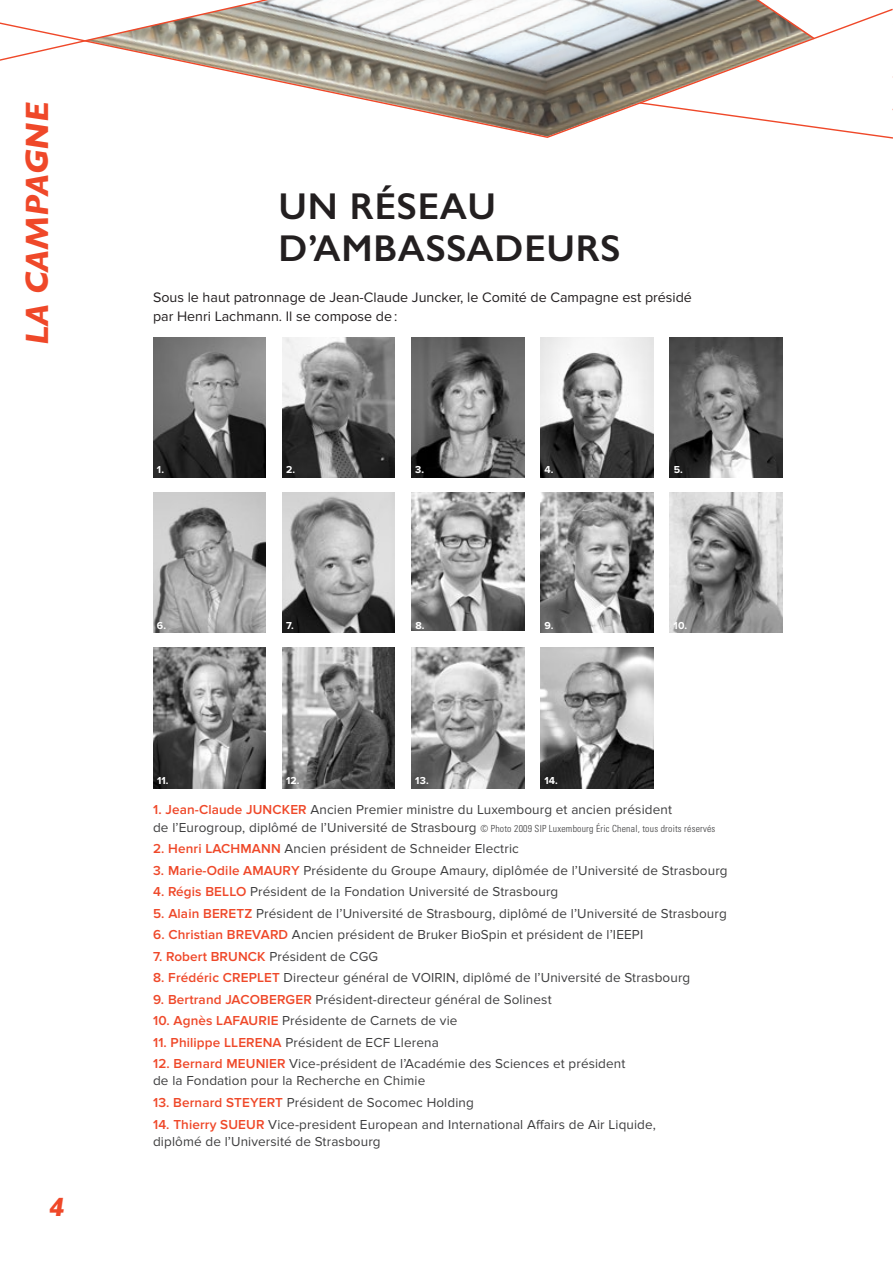
<style>
.page{position:relative;width:893px;height:1263px;background:#fff}
.page>*{position:absolute;margin:0;border:0;box-sizing:border-box;transform-origin:0 0}
.t1{font:600 37.5px/42px "Gill Sans";letter-spacing:.02em;color:#231f20}
.t2{font:italic 700 33px "Gill Sans";letter-spacing:.005em;color:#ef4829}
.t3{font:italic 700 27px "Gill Sans";color:#ef4829}
.t4{font:14.25px/19.5px "Proxima Nova";color:#231f20}
.t5{font:13.5px/17.2px "Proxima Nova";letter-spacing:.01em;color:#3e3e3f}
.t6{font:600 13.5px "Proxima Nova";letter-spacing:.01em;color:#ef4829}
.t7{font:700 10.5px "Proxima Nova";letter-spacing:.01em;color:#fff}
.t8{font:300 condensed 9.75px "Univers LT Std";letter-spacing:.02em;color:#3e3e3f}
.s1{font-weight:600;color:#ef4829}
.s2{font-family:"Proxima Nova";font-weight:400;font-stretch:normal;font-size:13.5px}
.s3{font-weight:400;color:#3e3e3f}
</style>
<div class="page">
<img style="left:670px;top:492px;width:112px;height:141px">
<img style="left:411px;top:492px;width:113px;height:138px">
<img style="left:153px;top:492px;width:113px;height:141px">
<img style="left:541px;top:492px;width:112px;height:141px">
<img style="left:282px;top:492px;width:113px;height:141px">
<img style="left:670px;top:337px;width:112px;height:140px">
<img style="left:411px;top:337px;width:113px;height:140px">
<img style="left:153px;top:337px;width:113px;height:140px">
<img style="left:541px;top:337px;width:112px;height:140px">
<img style="left:282px;top:337px;width:113px;height:140px">
<img style="left:411px;top:648px;width:113px;height:140px">
<img style="left:153px;top:648px;width:113px;height:140px">
<img style="left:541px;top:648px;width:112px;height:140px">
<img style="left:282px;top:648px;width:113px;height:140px">
<svg style="left:324px;top:0;width:314px;height:138px"></svg>
<svg style="left:0;top:0;width:324px;height:92px"></svg>
<svg style="left:638px;top:0;width:255px;height:139px"></svg>
<h2 class="t2" style="left:18px;top:345px;width:244px;rotate:-90deg">LA CAMPAGNE</h2>
<h3 class="t3" style="left:49px;top:1191px;width:17px">4</h3>
<h1 class="t1" style="left:279px;top:185px;width:343px">UN RÉSEAU<br>D’AMBASSADEURS</h1>
<p class="t4" style="left:153px;top:287px;width:540px">Sous le haut patronnage de Jean-Claude Juncker, le Comité de Campagne est présidé par Henri Lachmann. Il se compose de :</p>
<p class="t7" style="left:157px;top:464px;width:9px">1.</p>
<p class="t7" style="left:286px;top:464px;width:11px">2.</p>
<p class="t7" style="left:415px;top:464px;width:10px">3.</p>
<p class="t7" style="left:544px;top:464px;width:11px">4.</p>
<p class="t7" style="left:674px;top:464px;width:11px">5.</p>
<p class="t7" style="left:157px;top:619px;width:11px">6.</p>
<p class="t7" style="left:286px;top:619px;width:9px">7.</p>
<p class="t7" style="left:415px;top:619px;width:11px">8.</p>
<p class="t7" style="left:544px;top:619px;width:10px">9.</p>
<p class="t7" style="left:674px;top:619px;width:15px">10.</p>
<p class="t7" style="left:157px;top:774px;width:13px">11.</p>
<p class="t7" style="left:286px;top:774px;width:15px">12.</p>
<p class="t7" style="left:415px;top:774px;width:15px">13.</p>
<p class="t7" style="left:544px;top:774px;width:15px">14.</p>
<p class="t5" style="left:153px;top:801px;width:520px"><span class="s1">1. Jean-Claude JUNCKER</span> Ancien Premier ministre du Luxembourg et ancien président</p>
<p class="t8" style="left:153px;top:822px;width:564px"><span class="s2">de l’Eurogroup, diplômé de l’Université de Strasbourg</span> © Photo 2009 SIP Luxembourg Éric Chenal, tous droits réservés</p>
<p class="t5" style="left:153px;top:840px;width:367px"><span class="s1">2. Henri LACHMANN</span> Ancien président de Schneider Electric</p>
<p class="t5" style="left:153px;top:862px;width:576px"><span class="s1">3. Marie-Odile AMAURY</span> Présidente du Groupe Amaury, diplômée de l’Université de Strasbourg</p>
<p class="t5" style="left:153px;top:883px;width:407px"><span class="s1">4. Régis BELLO</span> Président de la Fondation Université de Strasbourg</p>
<p class="t5" style="left:153px;top:905px;width:575px"><span class="s1">5. Alain BERETZ</span> Président de l’Université de Strasbourg, diplômé de l’Université de Strasbourg</p>
<p class="t5" style="left:153px;top:926px;width:492px"><span class="s1">6. Christian BREVARD</span> Ancien président de Bruker BioSpin et président de l’IEEPI</p>
<p class="t6" style="left:153px;top:948px;width:227px">7. Robert BRUNCK <span class="s3">Président de CGG</span></p>
<p class="t5" style="left:153px;top:969px;width:539px"><span class="s1">8. Frédéric CREPLET</span> Directeur général de VOIRIN, diplômé de l’Université de Strasbourg</p>
<p class="t5" style="left:153px;top:991px;width:400px"><span class="s1">9. Bertrand JACOBERGER</span> Président-directeur général de Solinest</p>
<p class="t5" style="left:153px;top:1012px;width:306px"><span class="s1">10. Agnès LAFAURIE</span> Présidente de Carnets de vie</p>
<p class="t5" style="left:153px;top:1034px;width:287px"><span class="s1">11. Philippe LLERENA</span> Président de ECF Llerena</p>
<p class="t5" style="left:153px;top:1055px;width:474px"><span class="s1">12. Bernard MEUNIER</span> Vice-président de l’Académie des Sciences et président de la Fondation pour la Recherche en Chimie</p>
<p class="t5" style="left:153px;top:1094px;width:322px"><span class="s1">13. Bernard STEYERT</span> Président de Socomec Holding</p>
<p class="t5" style="left:153px;top:1115px;width:504px"><span class="s1">14. Thierry SUEUR</span> Vice-president European and International Affairs de Air Liquide, diplômé de l’Université de Strasbourg</p>
</div>
